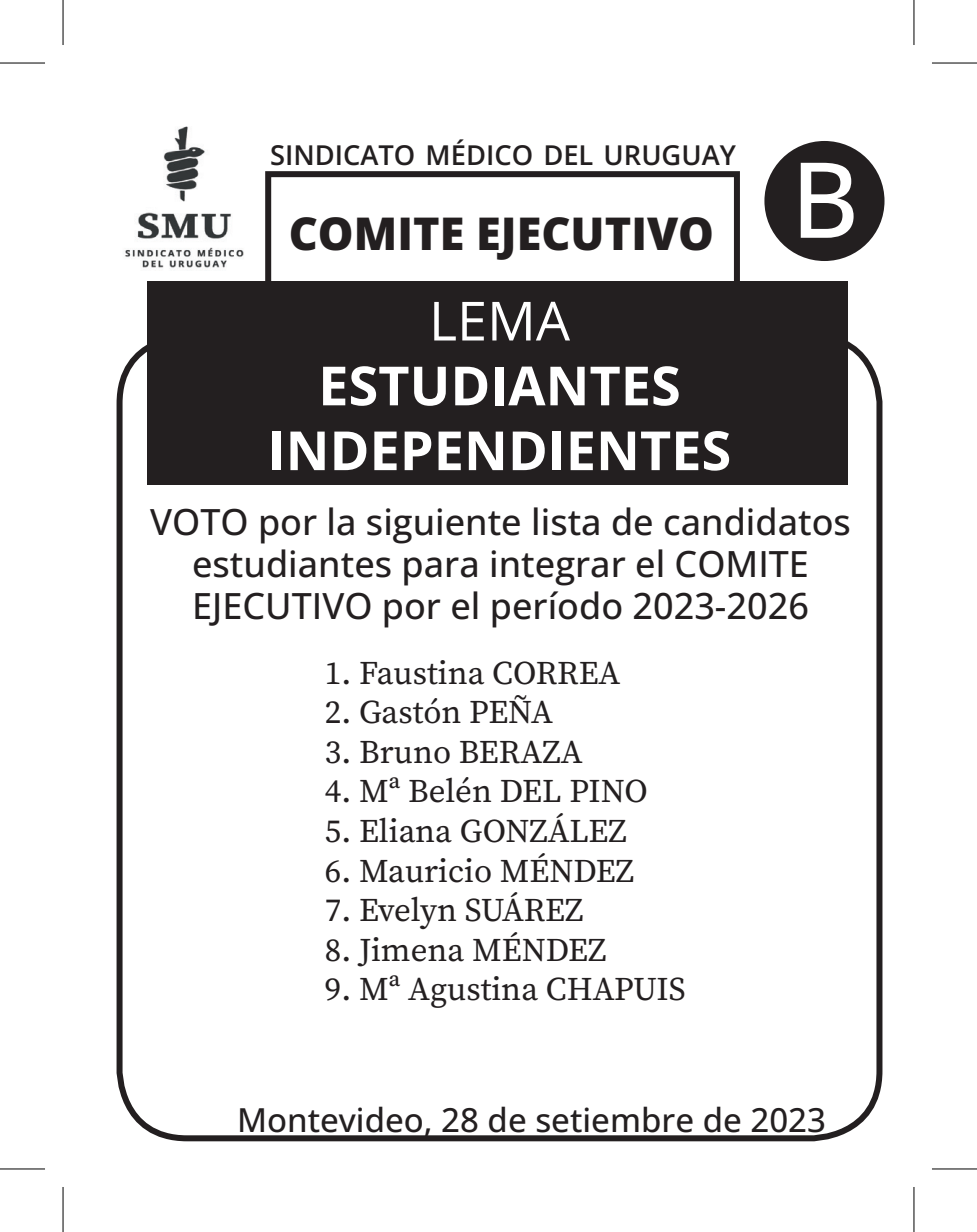
<style>
.page{position:relative;width:977px;height:1232px;background:#fff}
.page>*{position:absolute;margin:0;border:0;box-sizing:border-box;transform-origin:0 0}
.t1{font:500 105px "Open Sans";color:#fff}
.t2{font:700 54px/64.8px "Open Sans";color:#fff;text-align:center}
.t3{font:54px "Open Sans";color:#fff}
.t4{font:800 45px "Open Sans";color:#231f20}
.t5{font:500 36px/42px "Open Sans";color:#231f20}
.ll{font:33px "Source Serif Pro";color:#231f20}
.t6{font:500 33px "Open Sans";color:#231f20}
.t7{font:600 27.3px "Open Sans";color:#231f20}
</style>
<div class="page">
<div style="left:265px;top:171px;width:474px;height:119px;border:6px solid #231f20"></div>
<div style="left:116px;top:333px;width:766px;height:808px;border:6px solid #231f20;border-radius:67px"></div>
<div style="left:147px;top:281px;width:700px;height:204px;background:#231f20"></div>
<div style="left:764px;top:141px;width:120px;height:120px;background:#231f20;border-radius:50%"></div>
<img style="left:125px;top:126px;width:119px;height:142px">
<hr style="left:0;top:62px;width:45px;height:2px;background:#000">
<hr style="left:931px;top:62px;width:45px;height:2px;background:#000">
<hr style="left:0;top:1168px;width:45px;height:1px;background:#000">
<hr style="left:931px;top:1168px;width:45px;height:1px;background:#000">
<hr style="left:62px;top:0;width:2px;height:45px;background:#000">
<hr style="left:62px;top:1187px;width:2px;height:45px;background:#000">
<hr style="left:913px;top:0;width:1px;height:45px;background:#000">
<hr style="left:913px;top:1187px;width:1px;height:45px;background:#000">
<p class="t7" style="left:270px;top:137px;width:467px">SINDICATO MÉDICO DEL URUGUAY</p>
<p class="t4" style="left:289px;top:199px;width:427px">COMITE EJECUTIVO</p>
<p class="t3" style="left:429px;top:284px;width:142px">LEMA</p>
<p class="t2" style="left:268px;top:352px;width:465px">ESTUDIANTES<br>INDEPENDIENTES</p>
<p class="t1" style="left:790px;top:128px;width:70px">B</p>
<p class="t5" style="left:150px;top:500px;width:702px">VOTO por la siguiente lista de candidatos</p>
<p class="t5" style="left:192px;top:542px;width:618px">estudiantes para integrar el COMITE<br>EJECUTIVO por el período 2023-2026</p>
<p class="ll" style="left:325px;top:650px;width:297px">1. Faustina CORREA</p>
<p class="ll" style="left:325px;top:690px;width:230px">2. Gastón PEÑA</p>
<p class="ll" style="left:325px;top:729px;width:259px">3. Bruno BERAZA</p>
<p class="ll" style="left:325px;top:769px;width:324px">4. Mª Belén DEL PINO</p>
<p class="ll" style="left:325px;top:809px;width:303px">5. Eliana GONZÁLEZ</p>
<p class="ll" style="left:325px;top:848px;width:310px">6. Mauricio MÉNDEZ</p>
<p class="ll" style="left:325px;top:888px;width:260px">7. Evelyn SUÁREZ</p>
<p class="ll" style="left:325px;top:927px;width:283px">8. Jimena MÉNDEZ</p>
<p class="ll" style="left:325px;top:967px;width:362px">9. Mª Agustina CHAPUIS</p>
<p class="t6" style="left:237px;top:1097px;width:590px">Montevideo, 28 de setiembre de 2023</p>
</div>
